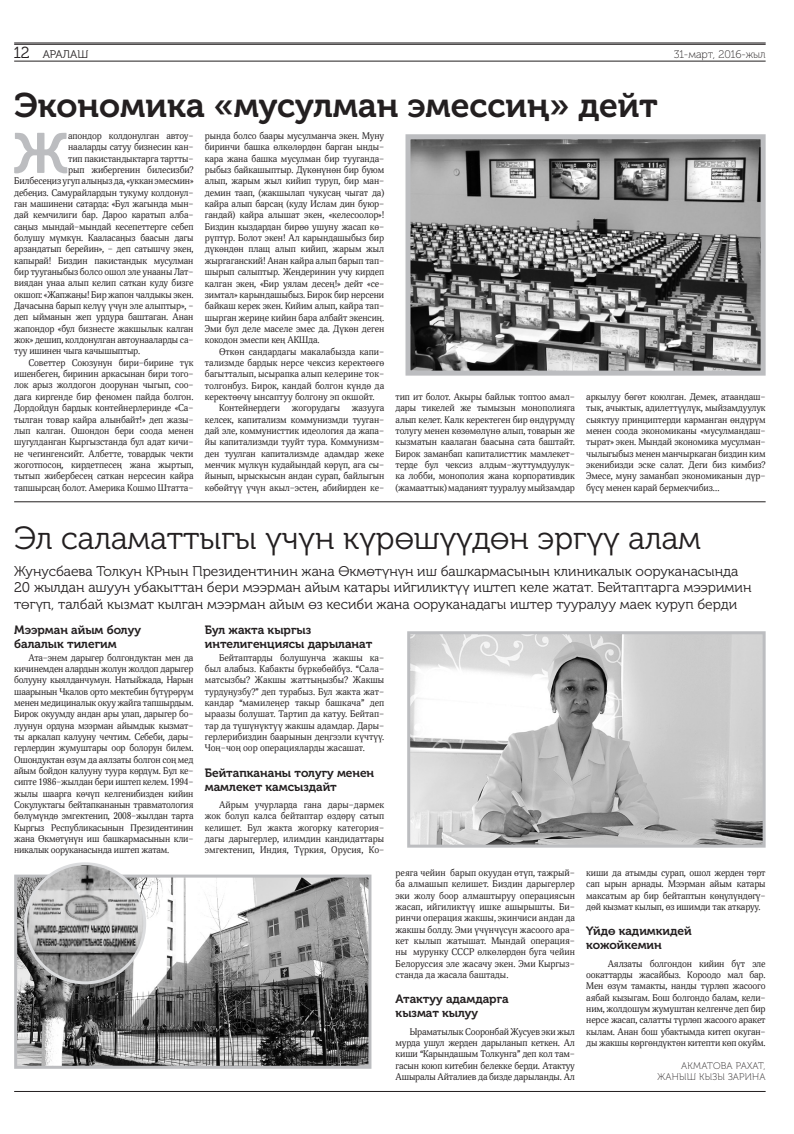
<style>
.page{position:relative;width:794px;height:1134px;background:#fff}
.page>*{position:absolute;margin:0;border:0;box-sizing:border-box;transform-origin:0 0}
.t1{font:700 62.4px "Mir";color:#bcbdc0}
.t2{font:34px "Museo Cyrillic 700";color:#231f20}
.t3{font:32px "Museo Cyrillic 300";color:#231f20}
.t4{font:14px/16.8px "Museo Cyrillic 300";color:#231f20}
.t5{font:12px/14px "Museo Cyrillic 700";color:#231f20}
.t6{font:11px "Museo Cyrillic 100";color:#231f20}
.t7{font:11px "Museo Cyrillic 300";letter-spacing:-.005em;color:#231f20}
.t8{font:9.5px/11.3px "Selina Otech";letter-spacing:-.015em;color:#231f20;text-align:justify}
.t9{font:9.5px/11.3px "Museo Cyrillic 100";letter-spacing:.025em;color:#231f20;text-align:right}
.s1{font-size:16px}
</style>
<div class="page">
<hr style="left:14px;top:42px;width:751px;height:1px;background:#231f20">
<hr style="left:14px;top:44px;width:751px;height:1px;background:#231f20">
<hr style="left:14px;top:61px;width:751px;height:1px;background:#231f20">
<hr style="left:14px;top:1091px;width:751px;height:1px;background:#231f20">
<img style="left:411px;top:140px;width:348px;height:230px">
<div style="left:405px;top:134px;width:360px;height:242px;border:5px solid #bcbdc0"></div>
<hr style="left:14px;top:502px;width:751px;height:1px;background:#231f20">
<img style="left:411px;top:635px;width:350px;height:209px">
<div style="left:407px;top:631px;width:358px;height:217px;border:3px solid #bcbdc0"></div>
<img style="left:18px;top:878px;width:349px;height:187px">
<div style="left:14px;top:874px;width:357px;height:195px;border:3px solid #bcbdc0"></div>
<img style="left:26px;top:864px;width:119px;height:119px;border-radius:60px">
<div style="left:24px;top:862px;width:122px;height:122px;border:3px solid #dcdddf;border-radius:50%"></div>
<p class="t7" style="left:14px;top:48px;width:76px"><span class="s1">12</span> АРАЛАШ</p>
<p class="t6" style="left:673px;top:48px;width:94px">31-март, 2016-жыл</p>
<h2 class="t2" style="left:14px;top:86px;width:645px">Экономика «мусулман эмессиң» дейт</h2>
<h1 class="t1" style="left:12px;top:117px;width:58px">Ж</h1>
<p class="t8" style="left:68px;top:130px;width:127px">апондор колдонулган автоу-</p>
<p class="t8" style="left:68px;top:141px;width:127px">нааларды сатуу бизнесин кан-</p>
<p class="t8" style="left:68px;top:153px;width:127px">тип пакистандыктарга тартты-</p>
<p class="t8" style="left:68px;top:164px;width:127px">рып жибергенин билесизби?</p>
<p class="t8" style="left:14px;top:175px;width:181px">Билбесеңиз угуп алыңыз да, «уккан эмесмин»</p>
<p class="t8" style="left:14px;top:187px;width:181px">дебеңиз. Самурайлардын тукуму колдонул-</p>
<p class="t8" style="left:14px;top:198px;width:181px">ган машинени сатарда: «Бул жагында мын-</p>
<p class="t8" style="left:14px;top:210px;width:181px">дай кемчилиги бар. Дароо каратып алба-</p>
<p class="t8" style="left:14px;top:221px;width:181px">саңыз мындай-мындай кесепеттерге себеп</p>
<p class="t8" style="left:14px;top:232px;width:181px">болушу мүмкүн. Кааласаңыз баасын дагы</p>
<p class="t8" style="left:14px;top:244px;width:181px">арзандатып берейин», - деп сатышчу экен,</p>
<p class="t8" style="left:14px;top:255px;width:181px">капырай! Биздин пакистандык мусулман</p>
<p class="t8" style="left:14px;top:266px;width:181px">бир тууганыбыз болсо ошол эле унааны Лат-</p>
<p class="t8" style="left:14px;top:278px;width:181px">виядан унаа алып келип саткан куду бизге</p>
<p class="t8" style="left:14px;top:289px;width:181px">окшоп: «Жапжаңы! Бир жапон чалдыкы экен.</p>
<p class="t8" style="left:14px;top:300px;width:181px">Дачасына барып келүү үчүн эле алыптыр», -</p>
<p class="t8" style="left:14px;top:312px;width:181px">деп ыйманын жеп урдура баштаган. Анан</p>
<p class="t8" style="left:14px;top:323px;width:181px">жапондор «бул бизнесте жакшылык калган</p>
<p class="t8" style="left:14px;top:334px;width:181px">жок» дешип, колдонулган автоунааларды са-</p>
<p class="t8" style="left:14px;top:346px;width:128px">туу ишинен чыга качышыптыр.</p>
<p class="t8" style="left:28px;top:357px;width:167px">Советтер Союзунун бири-бирине түк</p>
<p class="t8" style="left:14px;top:368px;width:181px">ишенбеген, биринин аркасынан бири того-</p>
<p class="t8" style="left:14px;top:380px;width:181px">лок арыз жолдогон доорунан чыгып, соо-</p>
<p class="t8" style="left:14px;top:391px;width:181px">дага киргенде бир феномен пайда болгон.</p>
<p class="t8" style="left:14px;top:402px;width:181px">Дордойдун бардык контейнерлеринде «Са-</p>
<p class="t8" style="left:14px;top:414px;width:181px">тылган товар кайра алынбайт!» деп жазы-</p>
<p class="t8" style="left:14px;top:425px;width:181px">лып калган. Ошондон бери соода менен</p>
<p class="t8" style="left:14px;top:436px;width:181px">шугулданган Кыргызстанда бул адат кичи-</p>
<p class="t8" style="left:14px;top:448px;width:181px">не чегингенсийт. Албетте, товардык чекти</p>
<p class="t8" style="left:14px;top:459px;width:181px">жоготпосоң, кирдетпесең жана жыртып,</p>
<p class="t8" style="left:14px;top:470px;width:181px">тытып жибербесең саткан нерсесин кайра</p>
<p class="t8" style="left:14px;top:482px;width:181px">тапшырсаң болот. Америка Кошмо Штатта-</p>
<p class="t8" style="left:205px;top:130px;width:181px">рында болсо баары мусулманча экен. Муну биринчи башка өлкөлөрдөн барган ынды&shy;кара жана башка мусулман бир тууганда&shy;рыбыз байкашыптыр. Дүкөнүнөн бир буюм алып, жарым жыл кийип туруп, бир ман&shy;демин таап, (жакшылап чукусаң чыгат да) кайра алып барсаң (куду Ислам дин буюр&shy;гандай) кайра алышат экен, «келесоолор»!<br>Биздин кыздардан бирөө ушуну жасап кө&shy;рүптүр. Болот экен! Ал карындашыбыз бир дүкөндөн плащ алып кийип, жарым жыл жыргаганский! Анан кайра алып барып тап&shy;шырып салыптыр. Жеңдеринин учу кирдеп калган экен, «Бир уялам десең!» дейт «се&shy;зимтал» карындашыбыз. Бирок бир нерсени байкаш керек экен. Кийим алып, кайра тап&shy;шырган жериңе кийин бара албайт экенсиң.<br>Эми бул деле маселе эмес да. Дүкөн деген кокодон эмеспи кең АКШда.</p>
<p class="t8" style="left:205px;top:346px;width:181px;text-indent:14px">Өткөн сандардагы макалабызда капи&shy;тализмде бардык нерсе чексиз керектөөгө багытталып, ысырапка алып келерине ток&shy;толгонбуз. Бирок, кандай болгон күндө да керектөөчү ынсаптуу болгону эп окшойт.</p>
<p class="t8" style="left:205px;top:402px;width:181px;text-indent:14px">Контейнердеги жогорудагы жазууга келсек, капитализм коммунизмди тууган&shy;дай эле, коммунисттик идеология да жапа&shy;йы капитализмди тууйт тура. Коммунизм&shy;ден туулган капитализмде адамдар жеке менчик мүлкүн кудайындай көрүп, ага сы&shy;йынып, ырыскысын андан сурап, байлыгын көбөйтүү үчүн акыл-эстен, абийирден ке-</p>
<p class="t8" style="left:395px;top:391px;width:181px">тип ит болот. Акыры байлык топтоо амал&shy;дары тикелей же тымызын монополияга алып келет. Калк керектеген бир өндүрүмдү толугу менен көзөмөлүнө алып, товарын же кызматын каалаган баасына сата баштайт.<br>Бирок заманбап капиталисттик мамлекет&shy;терде бул чексиз алдым-жуттумдуулук&shy;ка лобби, монополия жана корпоративдик (жамааттык) маданият тууралуу мыйзамдар</p>
<p class="t8" style="left:586px;top:391px;width:181px">аркылуу бөгөт коюлган. Демек, атаандаш&shy;тык, ачыктык, адилеттүүлүк, мыйзамдуулук сыяктуу принциптерди карманган өндүрүм менен соода экономиканы «мусулмандаш&shy;тырат» экен. Мындай экономика мусулман&shy;чылыгыбыз менен манчыркаган биздин ким экенибизди эске салат. Деги биз кимбиз?<br>Эмесе, муну заманбап экономиканын дүр&shy;бүсү менен карай бермекчибиз...</p>
<h3 class="t3" style="left:14px;top:521px;width:688px">Эл саламаттыгы үчүн күрөшүүдөн эргүү алам</h3>
<p class="t4" style="left:14px;top:563px;width:739px">Жунусбаева Толкун КРнын Президентинин жана Өкмөтүнүн иш башкармасынын клиникалык ооруканасында<br>20 жылдан ашуун убакыттан бери мээрман айым катары ийгиликтүү иштеп келе жатат. Бейтаптарга мээримин төгүп, талбай кызмат кылган мээрман айым өз кесиби жана ооруканадагы иштер тууралуу маек куруп берди</p>
<p class="t5" style="left:14px;top:623px;width:128px">Мээрман айым болуу балалык тилегим</p>
<p class="t8" style="left:14px;top:652px;width:181px;text-indent:14px">Ата-энем дарыгер болгондуктан мен да кичинемден алардын жолун жолдоп дарыгер болууну кыялданчумун. Натыйжада, Нарын шаарынын Чкалов орто мектебин бүтүрөрүм менен медициналык окуу жайга тапшырдым.<br>Бирок окуумду андан ары улап, дарыгер бо&shy;луунун ордуна мээрман айымдык кызмат&shy;ты аркалап калууну чечтим. Себеби, дары&shy;герлердин жумуштары оор болорун билем.<br>Ошондуктан өзүм да аялзаты болгон соң мед айым бойдон калууну туура көрдүм. Бул ке&shy;сипте 1986-жылдан бери иштеп келем. 1994- жылы шаарга көчүп келгенибизден кийин Сокулуктагы бейтапкананын травматология бөлүмүндө эмгектенип, 2008-жылдан тарта Кыргыз Республикасынын Президентинин жана Өкмөтүнүн иш башкармасынын кли&shy;никалык ооруканасында иштеп жатам.</p>
<p class="t5" style="left:205px;top:623px;width:169px">Бул жакта кыргыз интелигенциясы дарыланат</p>
<p class="t8" style="left:205px;top:652px;width:181px;text-indent:14px">Бейтаптарды болушунча жакшы ка&shy;был алабыз. Кабакты бүркөбөйбүз. “Сала&shy;матсызбы? Жакшы жаттыңызбы? Жакшы турдуңузбу?” деп турабыз. Бул жакта жат&shy;кандар “мамилеңер такыр башкача” деп ыраазы болушат. Тартип да катуу. Бейтап&shy;тар да түшүнүктүү жакшы адамдар. Дары&shy;герлерибиздин баарынын деңгээли күчтүү.<br>Чоң-чоң оор операцияларды жасашат.</p>
<p class="t5" style="left:205px;top:766px;width:171px">Бейтапкананы толугу менен мамлекет камсыздайт</p>
<p class="t8" style="left:205px;top:799px;width:181px;text-indent:14px">Айрым учурларда гана дары-дармек жок болуп калса бейтаптар өздөрү сатып келишет. Бул жакта жогорку категория&shy;дагы дарыгерлер, илимдин кандидаттары эмгектенип, Индия, Түркия, Орусия, Ко-</p>
<p class="t8" style="left:395px;top:867px;width:181px">реяга чейин барып окуудан өтүп, тажрый&shy;ба алмашып келишет. Биздин дарыгерлер эки жолу боор алмаштыруу операциясын жасап, ийгиликтүү ишке ашырышты. Би&shy;ринчи операция жакшы, экинчиси андан да жакшы болду. Эми үчүнчүсүн жасоого ара&shy;кет кылып жатышат. Мындай операция&shy;ны мурунку СССР өлкөлөрдөн буга чейин Белоруссия эле жасачу экен. Эми Кыргыз&shy;станда да жасала баштады.</p>
<p class="t5" style="left:395px;top:992px;width:115px">Атактуу адамдарга кызмат кылуу</p>
<p class="t8" style="left:395px;top:1026px;width:181px;text-indent:14px">Ыраматылык Сооронбай Жусуев эки жыл мурда ушул жерден дарыланып кеткен. Ал киши “Карындашым Толкунга” деп кол там&shy;гасын коюп китебин белекке берди. Атактуу Ашыралы Айталиев да бизде дарыланды. Ал</p>
<p class="t8" style="left:586px;top:867px;width:181px">киши да атымды сурап, ошол жерден төрт сап ырын арнады. Мээрман айым катары максатым ар бир бейтаптын көңүлүндөгү&shy;дөй кызмат кылып, өз ишимди так аткаруу.</p>
<p class="t5" style="left:586px;top:924px;width:107px">Үйдө кадимкидей кожойкемин</p>
<p class="t8" style="left:586px;top:958px;width:181px;text-indent:22px">Аялзаты болгондон кийин бүт эле оокаттарды жасайбыз. Короодо мал бар.<br>Мен өзүм тамакты, нанды түрлөп жасоого аябай кызыгам. Бош болгондо балам, кели&shy;ним, жолдошум жумуштан келгенче деп бир нерсе жасап, салатты түрлөп жасоого аракет кылам. Анан бош убактымда китеп окуган&shy;ды жакшы көргөндүктөн китепти көп окуйм.</p>
<p class="t9" style="left:657px;top:1060px;width:110px">Акматова Рахат,<br>Жаныш кызы Зарина</p>
</div>
